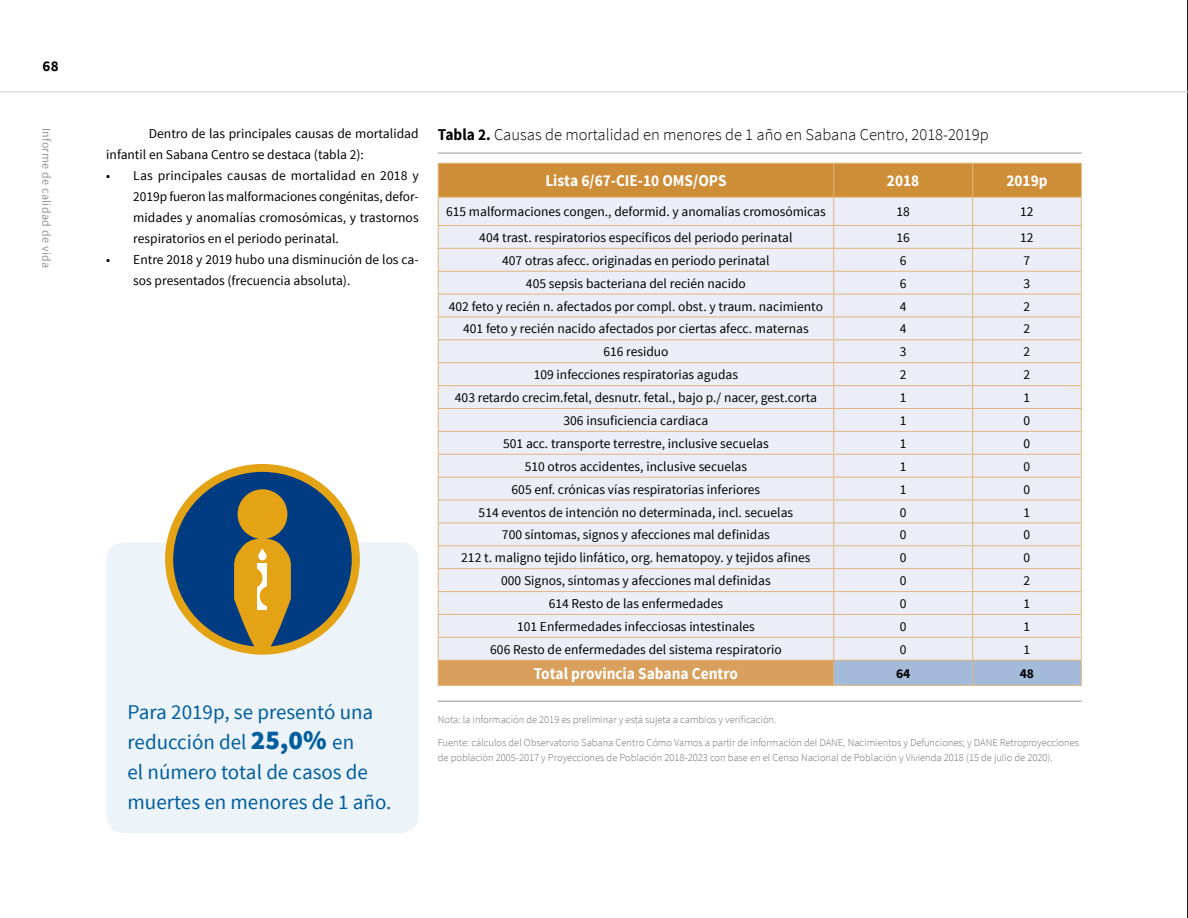
<style>
.page{position:relative;width:1188px;height:918px;background:#fff}
.page>*{position:absolute;margin:0;border:0;box-sizing:border-box;transform-origin:0 0}
.t1{font:21px/30px "Source Sans Pro";color:#005e9e}
.t2{font:300 16.5px "Source Sans Pro";color:#000}
.t3{font:700 16.5px "Source Sans Pro";color:#fff;scale:.93 1}
.t4{font:700 15px "Source Sans Pro";color:#000}
.t5{font:13.5px/21px "Source Sans Pro";color:#000}
.t6{font:700 13.5px "Source Sans Pro";color:#000}
.t7{font:12px "Source Sans Pro";letter-spacing:.025em;color:#939598}
.t8{font:300 10.5px/15px "Source Sans Pro";color:#6d6e71}
.s1{font-weight:900;font-size:27px}
.s2{font-weight:700}
</style>
<div class="page">
<hr style="left:1187px;top:0;width:1px;height:918px;background:#000">
<hr style="left:0;top:91px;width:1188px;height:1px;background:#d1d3d4">
<hr style="left:438px;top:685px;width:396px;height:1px;background:#e1b57d">
<svg style="left:438px;top:163px;width:644px;height:522px;background:#e6e1dc"></svg>
<hr style="left:834px;top:685px;width:139px;height:1px;background:#e1b57d">
<hr style="left:973px;top:685px;width:109px;height:1px;background:#e1b57d">
<hr style="left:438px;top:153px;width:644px;height:1px;background:#939598">
<hr style="left:438px;top:701px;width:644px;height:1px;background:#939598">
<div style="left:106px;top:542px;width:313px;height:291px;background:#ecf3f9;border-radius:18px"></div>
<svg style="left:165px;top:464px;width:195px;height:191px"></svg>
<p class="t4" style="left:43px;top:57px;width:18px">68</p>
<p class="t7" style="left:54px;top:128px;width:142px;rotate:90deg">Informe de calidad de vida</p>
<p class="t5" style="left:106px;top:123px;width:314px;text-indent:43px">Dentro de las principales causas de mortalidad infantil en Sabana Centro se destaca (tabla 2):</p>
<p class="t5" style="left:133px;top:165px;width:287px;text-align:justify;text-indent:-27px">• Las principales causas de mortalidad en 2018 y 2019p fueron las malformaciones congénitas, defor&shy;midades y anomalías cromosómicas, y trastornos respiratorios en el periodo perinatal.</p>
<p class="t5" style="left:133px;top:249px;width:287px;text-indent:-27px">• Entre 2018 y 2019 hubo una disminución de los ca&shy;sos presentados (frecuencia absoluta).</p>
<h1 class="t1" style="left:128px;top:698px;width:265px">Para 2019p, se presentó una reducción del <span class="s1">25,0%</span> en<br>el número total de casos de muertes en menores de 1 año.</h1>
<p class="t2" style="left:438px;top:124px;width:552px"><span class="s2">Tabla 2.</span> Causas de mortalidad en menores de 1 año en Sabana Centro, 2018-2019p</p>
<p class="t3" style="left:545px;top:170px;width:196px">Lista 6/67-CIE-10 OMS/OPS</p>
<p class="t3" style="left:887px;top:170px;width:36px">2018</p>
<p class="t3" style="left:1006px;top:170px;width:46px">2019p</p>
<p class="t5" style="left:446px;top:202px;width:381px">615 malformaciones congen., deformid. y anomalías cromosómicas</p>
<p class="t5" style="left:896px;top:202px;width:15px">18</p>
<p class="t5" style="left:1020px;top:202px;width:15px">12</p>
<p class="t5" style="left:479px;top:227px;width:315px">404 trast. respiratorios específicos del periodo perinatal</p>
<p class="t5" style="left:896px;top:227px;width:15px">16</p>
<p class="t5" style="left:1020px;top:227px;width:15px">12</p>
<p class="t5" style="left:502px;top:250px;width:269px">407 otras afecc. originadas en periodo perinatal</p>
<p class="t5" style="left:900px;top:250px;width:8px">6</p>
<p class="t5" style="left:1024px;top:250px;width:8px">7</p>
<p class="t5" style="left:526px;top:273px;width:221px">405 sepsis bacteriana del recién nacido</p>
<p class="t5" style="left:900px;top:273px;width:8px">6</p>
<p class="t5" style="left:1024px;top:273px;width:8px">3</p>
<p class="t5" style="left:449px;top:296px;width:376px">402 feto y recién n. afectados por compl. obst. y traum. nacimiento</p>
<p class="t5" style="left:900px;top:296px;width:8px">4</p>
<p class="t5" style="left:1024px;top:296px;width:8px">2</p>
<p class="t5" style="left:463px;top:319px;width:347px">401 feto y recién nacido afectados por ciertas afecc. maternas</p>
<p class="t5" style="left:900px;top:319px;width:8px">4</p>
<p class="t5" style="left:1024px;top:319px;width:8px">2</p>
<p class="t5" style="left:603px;top:342px;width:67px">616 residuo</p>
<p class="t5" style="left:900px;top:342px;width:8px">3</p>
<p class="t5" style="left:1024px;top:342px;width:8px">2</p>
<p class="t5" style="left:534px;top:365px;width:206px">109 infecciones respiratorias agudas</p>
<p class="t5" style="left:900px;top:365px;width:8px">2</p>
<p class="t5" style="left:1024px;top:365px;width:8px">2</p>
<p class="t5" style="left:455px;top:387px;width:364px">403 retardo crecim.fetal, desnutr. fetal., bajo p./ nacer, gest.corta</p>
<p class="t5" style="left:900px;top:387px;width:8px">1</p>
<p class="t5" style="left:1024px;top:387px;width:8px">1</p>
<p class="t5" style="left:564px;top:410px;width:146px">306 insuficiencia cardiaca</p>
<p class="t5" style="left:900px;top:410px;width:8px">1</p>
<p class="t5" style="left:1024px;top:410px;width:8px">0</p>
<p class="t5" style="left:503px;top:433px;width:267px">501 acc. transporte terrestre, inclusive secuelas</p>
<p class="t5" style="left:900px;top:433px;width:8px">1</p>
<p class="t5" style="left:1024px;top:433px;width:8px">0</p>
<p class="t5" style="left:525px;top:456px;width:224px">510 otros accidentes, inclusive secuelas</p>
<p class="t5" style="left:900px;top:456px;width:8px">1</p>
<p class="t5" style="left:1024px;top:456px;width:8px">0</p>
<p class="t5" style="left:512px;top:479px;width:250px">605 enf. crónicas vías respiratorias inferiores</p>
<p class="t5" style="left:900px;top:479px;width:8px">1</p>
<p class="t5" style="left:1024px;top:479px;width:8px">0</p>
<p class="t5" style="left:479px;top:502px;width:316px">514 eventos de intención no determinada, incl. secuelas</p>
<p class="t5" style="left:900px;top:502px;width:8px">0</p>
<p class="t5" style="left:1024px;top:502px;width:8px">1</p>
<p class="t5" style="left:502px;top:525px;width:269px">700 síntomas, signos y afecciones mal definidas</p>
<p class="t5" style="left:900px;top:525px;width:8px">0</p>
<p class="t5" style="left:1024px;top:525px;width:8px">0</p>
<p class="t5" style="left:461px;top:548px;width:351px">212 t. maligno tejido linfático, org. hematopoy. y tejidos afines</p>
<p class="t5" style="left:900px;top:548px;width:8px">0</p>
<p class="t5" style="left:1024px;top:548px;width:8px">0</p>
<p class="t5" style="left:501px;top:570px;width:271px">000 Signos, síntomas y afecciones mal definidas</p>
<p class="t5" style="left:900px;top:570px;width:8px">0</p>
<p class="t5" style="left:1024px;top:570px;width:8px">2</p>
<p class="t5" style="left:549px;top:593px;width:176px">614 Resto de las enfermedades</p>
<p class="t5" style="left:900px;top:593px;width:8px">0</p>
<p class="t5" style="left:1024px;top:593px;width:8px">1</p>
<p class="t5" style="left:517px;top:616px;width:239px">101 Enfermedades infecciosas intestinales</p>
<p class="t5" style="left:900px;top:616px;width:8px">0</p>
<p class="t5" style="left:1024px;top:616px;width:8px">1</p>
<p class="t5" style="left:490px;top:639px;width:293px">606 Resto de enfermedades del sistema respiratorio</p>
<p class="t5" style="left:900px;top:639px;width:8px">0</p>
<p class="t5" style="left:1024px;top:639px;width:8px">1</p>
<p class="t3" style="left:534px;top:663px;width:221px">Total provincia Sabana Centro</p>
<p class="t6" style="left:896px;top:665px;width:16px">64</p>
<p class="t6" style="left:1020px;top:665px;width:16px">48</p>
<p class="t8" style="left:438px;top:712px;width:340px">Nota: la información de 2019 es preliminar y está sujeta a cambios y verificación.</p>
<p class="t8" style="left:438px;top:735px;width:643px">Fuente: cálculos del Observatorio Sabana Centro Cómo Vamos a partir de información del DANE, Nacimientos y Defunciones; y DANE Retroproyecciones de población 2005-2017 y Proyecciones de Población 2018-2023 con base en el Censo Nacional de Población y Vivienda 2018 (15 de julio de 2020).</p>
</div>
